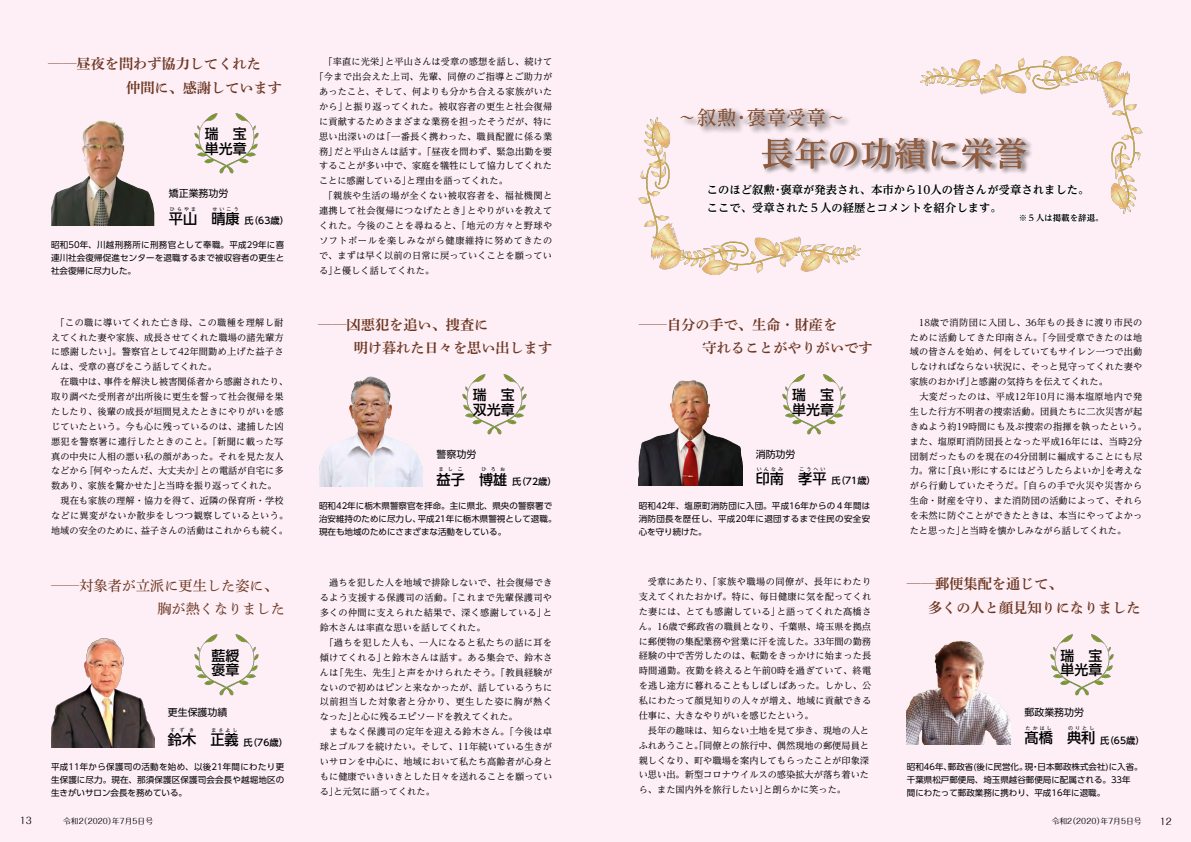
<style>
.page{position:relative;width:1191px;height:842px;background:#fdeff5}
.page>*{position:absolute;margin:0;border:0;box-sizing:border-box;transform-origin:0 0}
.t1{font:700 33.3px "UD Reimin Pro";color:#86553b}
.t2{font:700 19.8px "UD Reimin Pro";color:#86553b}
.t3{font:14.2px/23.4px "P Shuei Min Pr 6 B";color:#6d3622}
.t4{font:14.2px/23.4px "Shuei Min Pro M";color:#6d3622}
.t5{font:500 14.2px "UD Shin Go Pro";color:#000}
.t6{font:500 13.9px/14.8px "UD Shin Go Pro";color:#000}
.t7{font:700 11.3px/17.7px "UD Reimin Pro";color:#000}
.t8{font:9.9px "UD Shin Go Pro";color:#000}
.t9{font:9.2px/14.9px "UD Reimin Pro";letter-spacing:.01em;color:#000}
.t10{font:9.2px "UD Reimin Pro";letter-spacing:.03em;color:#000}
.t11{font:9.2px "UD Reimin Pro";letter-spacing:.035em;color:#000}
.t12{font:500 9.2px "UD Shin Go Pro";color:#000}
.t13{font:9.2px "UD Reimin Pro";letter-spacing:.04em;color:#000}
.t14{font:9.2px "UD Reimin Pro";letter-spacing:.055em;color:#000}
.t15{font:9.2px "Maru Fo Pro";color:#000}
.t16{font:8.5px/12.8px "UD Shin Go Pro";color:#000;text-align:justify}
.t17{font:700 8.5px "UD Reimin Pro";color:#000}
.t18{font:7.8px "Maru Fo Pro";color:#000}
.t19{font:500 5px "UD Shin Go Pro";letter-spacing:.43em;color:#000}
.s1{font-family:"Koz Min Pr 6 N"}
.s2{font-size:14.2px}
</style>
<div class="page">
<img style="left:194px;top:113px;width:65px;height:61px">
<img style="left:51px;top:120px;width:103px;height:105px">
<div style="left:749px;top:126px;width:314px;height:54px;background:#fff;opacity:.5"></div>
<div style="left:668px;top:101px;width:203px;height:34px;background:#fff;opacity:.5"></div>
<svg style="left:860px;top:166px;width:239px;height:57px"></svg>
<img style="left:920px;top:57px;width:222px;height:157px">
<img style="left:638px;top:118px;width:222px;height:157px">
<img style="left:462px;top:374px;width:65px;height:61px">
<img style="left:319px;top:376px;width:103px;height:110px">
<img style="left:194px;top:634px;width:65px;height:62px">
<img style="left:51px;top:638px;width:103px;height:109px">
<img style="left:1050px;top:634px;width:64px;height:62px">
<img style="left:782px;top:374px;width:64px;height:61px">
<img style="left:639px;top:380px;width:103px;height:106px">
<img style="left:907px;top:641px;width:103px;height:104px">
<h3 class="t3" style="left:126px;top:53px;width:157px;text-indent:-78px"><span class="s1">――</span>昼夜を問わず協力してくれた<br>仲間に、感謝しています</h3>
<h3 class="t6" style="left:205px;top:126px;width:43px">瑞　宝単光章</h3>
<p class="t8" style="left:169px;top:185px;width:61px">矯正業務功労</p>
<p class="t19" style="left:170px;top:205px;width:28px">ひらやま</p>
<p class="t19" style="left:212px;top:205px;width:28px">せいこう</p>
<p class="t12" style="left:225px;top:213px;width:65px"><span class="s2">康</span> 氏（63歳）</p>
<h3 class="t5" style="left:169px;top:207px;width:58px">平山　晴</h3>
<p class="t16" style="left:51px;top:239px;width:235px">昭和50年、川越刑務所に刑務官として奉職。平成29年に喜連川社会復帰促進センターを退職するまで被収容者の更生と社会復帰に尽力した。</p>
<p class="t9" style="left:51px;top:314px;width:239px">　「この職に導いてくれた亡き母、この職種を理解し耐えてくれた妻や家族、成長させてくれた職場の諸先輩方に感謝したい」。警察官として42年間勤め上げた益子さんは、受章の喜びをこう話してくれた。<br>　在職中は、事件を解決し被害関係者から感謝されたり、取り調べた受刑者が出所後に更生を誓って社会復帰を果たしたり、後輩の成長が垣間見えたときにやりがいを感じていたという。今も心に残っているのは、逮捕した凶悪犯を警察署に連行したときのこと。「新聞に載った写真の中央に人相の悪い私の顔があった。それを見た友人などから『何やったんだ、大丈夫か』との電話が自宅に多数あり、家族を驚かせた」と当時を振り返ってくれた。　現在も家族の理解・協力を得て、近隣の保育所・学校などに異変がないか散歩をしつつ観察しているという。地域の安全のために、益子さんの活動はこれからも続く。</p>
<p class="t9" style="left:319px;top:54px;width:235px">　「率直に光栄」と平山さんは受章の感想を話し、続けて</p>
<p class="t11" style="left:314px;top:69px;width:239px">「今まで出会えた上司、先輩、同僚のご指導とご助力が</p>
<p class="t9" style="left:319px;top:84px;width:235px">あったこと、そして、何よりも分かち合える家族がいた</p>
<p class="t10" style="left:319px;top:99px;width:235px">から」と振り返ってくれた。被収容者の更生と社会復帰</p>
<p class="t9" style="left:319px;top:114px;width:235px">に貢献するためさまざまな業務を担ったそうだが、特に</p>
<p class="t10" style="left:319px;top:129px;width:235px">思い出深いのは「一番長く携わった、職員配置に係る業</p>
<p class="t9" style="left:319px;top:143px;width:235px">務」だと平山さんは話す。「昼夜を問わず、緊急出勤を要</p>
<p class="t9" style="left:319px;top:158px;width:235px">することが多い中で、家庭を犠牲にして協力してくれた</p>
<p class="t9" style="left:319px;top:173px;width:190px">ことに感謝している」と理由を語ってくれた。</p>
<p class="t11" style="left:319px;top:188px;width:235px">　「親族や生活の場が全くない被収容者を、福祉機関と</p>
<p class="t10" style="left:319px;top:203px;width:235px">連携して社会復帰につなげたとき」とやりがいを教えて</p>
<p class="t13" style="left:319px;top:218px;width:235px">くれた。今後のことを尋ねると、「地元の方々と野球や</p>
<p class="t14" style="left:319px;top:233px;width:235px">ソフトボールを楽しみながら健康維持に努めてきたの</p>
<p class="t9" style="left:319px;top:247px;width:235px">で、まずは早く以前の日常に戻っていくことを願ってい</p>
<p class="t9" style="left:319px;top:262px;width:117px">る」と優しく話してくれた。</p>
<h3 class="t3" style="left:354px;top:313px;width:200px;text-indent:-35px"><span class="s1">――</span>凶悪犯を追い、捜査に<br>明け暮れた日々を思い出します</h3>
<h3 class="t6" style="left:473px;top:387px;width:43px">瑞　宝双光章</h3>
<p class="t8" style="left:436px;top:447px;width:41px">警察功労</p>
<p class="t19" style="left:439px;top:465px;width:25px">ましこ</p>
<p class="t19" style="left:481px;top:465px;width:25px">ひろお</p>
<p class="t12" style="left:493px;top:474px;width:65px"><span class="s2">雄</span> 氏（72歳）</p>
<h3 class="t5" style="left:436px;top:468px;width:58px">益子　博</h3>
<p class="t16" style="left:319px;top:499px;width:239px;text-align:left">昭和42年に栃木県警察官を拝命。主に県北、県央の警察署で治安維持のために尽力し、平成21年に栃木県警視として退職。現在も地域のためにさまざまな活動をしている。</p>
<h2 class="t2" style="left:677px;top:102px;width:170px">～叙勲・褒章受章～</h2>
<h1 class="t1" style="left:760px;top:126px;width:268px">長年の功績に栄誉</h1>
<p class="t7" style="left:695px;top:181px;width:395px;text-indent:11px">このほど叙勲・褒章が発表され、本市から10人の皆さんが受章されました。　ここで、受章された５人の経歴とコメントを紹介します。</p>
<p class="t17" style="left:1018px;top:211px;width:87px">※５人は掲載を辞退。</p>
<h3 class="t3" style="left:688px;top:313px;width:186px;text-indent:-50px"><span class="s1">――</span>自分の手で、生命・財産を<br>　守れることがやりがいです</h3>
<h3 class="t6" style="left:792px;top:387px;width:43px">瑞　宝単光章</h3>
<p class="t8" style="left:756px;top:446px;width:41px">消防功労</p>
<p class="t19" style="left:757px;top:465px;width:28px">いんなみ</p>
<p class="t19" style="left:799px;top:465px;width:28px">こうへい</p>
<p class="t12" style="left:812px;top:473px;width:65px"><span class="s2">平</span> 氏（71歳）</p>
<h3 class="t5" style="left:756px;top:467px;width:58px">印南　孝</h3>
<p class="t16" style="left:639px;top:499px;width:233px">昭和42年、塩原町消防団に入団。平成16年からの４年間は消防団長を歴任し、平成20年に退団するまで住民の安全安心を守り続けた。</p>
<p class="t9" style="left:909px;top:314px;width:239px">　18歳で消防団に入団し、36年もの長きに渡り市民のために活動してきた印南さん。「今回受章できたのは地域の皆さんを始め、何をしていてもサイレン一つで出動しなければならない状況に、そっと見守ってくれた妻や家族のおかげ」と感謝の気持ちを伝えてくれた。<br>　大変だったのは、平成12年10月に湯本塩原地内で発生した行方不明者の捜索活動。団員たちに二次災害が起きぬよう約19時間にも及ぶ捜索の指揮を執ったという。また、塩原町消防団長となった平成16年には、当時2分団制だったものを現在の4分団制に編成することにも尽力。常に「良い形にするにはどうしたらよいか」を考えながら行動していたそうだ。「自らの手で火災や災害から生命・財産を守り、また消防団の活動によって、それらを未然に防ぐことができたときは、本当にやってよかったと思った」と当時を懐かしみながら話してくれた。</p>
<h3 class="t4" style="left:157px;top:573px;width:129px;text-indent:-106px"><span class="s1">――</span>対象者が立派に更生した姿に、胸が熱くなりました</h3>
<p class="t9" style="left:639px;top:574px;width:234px">　受章にあたり、「家族や職場の同僚が、長年にわたり支えてくれたおかげ。特に、毎日健康に気を配ってくれた妻には、とても感謝している」と語ってくれた髙橋さん。16歳で郵政省の職員となり、千葉県、埼玉県を拠点に郵便物の集配業務や営業に汗を流した。33年間の勤務経験の中で苦労したのは、転勤をきっかけに始まった長時間通勤。夜勤を終えると午前0時を過ぎていて、終電を逃し途方に暮れることもしばしばあった。しかし、公私にわたって顔見知りの人々が増え、地域に貢献できる仕事に、大きなやりがいを感じたという。<br>　長年の趣味は、知らない土地を見て歩き、現地の人とふれあうこと。「同僚との旅行中、偶然現地の郵便局員と親しくなり、町や職場を案内してもらったことが印象深い思い出。新型コロナウイルスの感染拡大が落ち着いたら、また国内外を旅行したい」と朗らかに笑った。</p>
<h3 class="t3" style="left:928px;top:573px;width:214px;text-indent:-21px"><span class="s1">――</span>郵便集配を通じて、<br>多くの人と顔見知りになりました</h3>
<p class="t9" style="left:320px;top:575px;width:234px">　過ちを犯した人を地域で排除しないで、社会復帰できるよう支援する保護司の活動。「これまで先輩保護司や多くの仲間に支えられた結果で、深く感謝している」と鈴木さんは率直な思いを話してくれた。<br>　「過ちを犯した人も、一人になると私たちの話に耳を傾けてくれる」と鈴木さんは話す。ある集会で、鈴木さんは「先生、先生」と声をかけられたそう。「教員経験がないので初めはピンと来なかったが、話しているうちに以前担当した対象者と分かり、更生した姿に胸が熱くなった」と心に残るエピソードを教えてくれた。<br>　まもなく保護司の定年を迎える鈴木さん。「今後は卓球とゴルフを続けたい。そして、11年続いている生きがいサロンを中心に、地域において私たち高齢者が心身ともに健康でいきいきとした日々を送れることを願っている」と元気に語ってくれた。</p>
<h3 class="t6" style="left:212px;top:647px;width:29px">藍綬褒章</h3>
<p class="t8" style="left:168px;top:704px;width:61px">更生保護功績</p>
<h3 class="t6" style="left:1060px;top:647px;width:43px">瑞　宝単光章</h3>
<p class="t8" style="left:1024px;top:704px;width:61px">郵政業務功労</p>
<h3 class="t5" style="left:1024px;top:726px;width:58px">髙橋　典</h3>
<p class="t19" style="left:1025px;top:724px;width:28px">たかはし</p>
<p class="t19" style="left:1068px;top:724px;width:28px">のりとし</p>
<p class="t12" style="left:1081px;top:733px;width:65px"><span class="s2">利</span> 氏（65歳）</p>
<p class="t16" style="left:907px;top:760px;width:237px;text-align:left">昭和46年、郵政省(後に民営化。現・日本郵政株式会社)に入省。千葉県松戸郵便局、埼玉県越谷郵便局に配属される。33年<br>間にわたって郵政業務に携わり、平成16年に退職。</p>
<p class="t19" style="left:170px;top:726px;width:25px">すずき</p>
<p class="t19" style="left:211px;top:726px;width:28px">まさよし</p>
<p class="t12" style="left:225px;top:735px;width:65px"><span class="s2">義</span> 氏（76歳）</p>
<h3 class="t5" style="left:168px;top:728px;width:58px">鈴木　正</h3>
<p class="t16" style="left:51px;top:760px;width:235px">平成11年から保護司の活動を始め、以後21年間にわたり更生保護に尽力。現在、那須保護区保護司会会長や越堀地区の生きがいサロン会長を務めている。</p>
<p class="t15" style="left:20px;top:814px;width:13px">13</p>
<p class="t18" style="left:63px;top:815px;width:91px">令和2（2020）年7月5日号</p>
<p class="t18" style="left:1051px;top:815px;width:91px">令和2（2020）年7月5日号</p>
<p class="t15" style="left:1159px;top:814px;width:13px">12</p>
</div>
